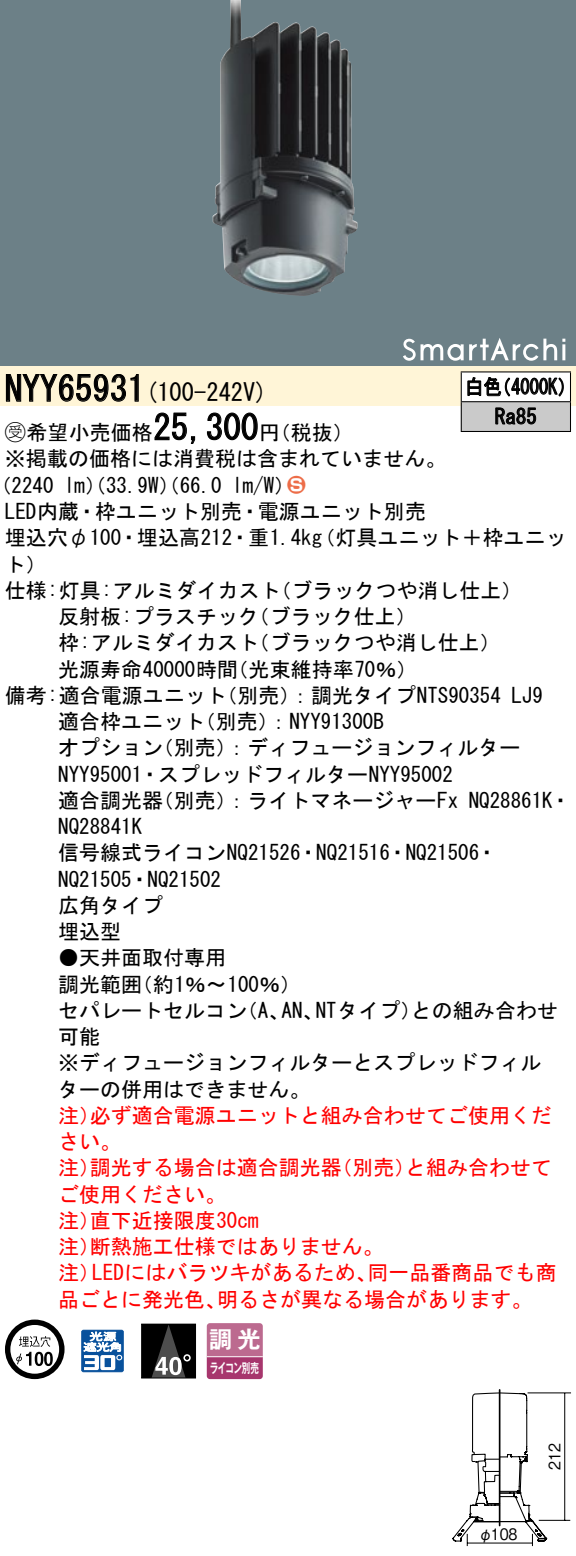
<style>
.page{position:relative;width:576px;height:1556px;background:#fff}
.page>*{position:absolute;margin:0;border:0;box-sizing:border-box;transform-origin:0 0}
.t1{font:35px "MS Gothic";color:#000}
.t2{font:24.5px "MS Gothic";color:#000}
.t3{font:23.1px "Gothic MB101 Pro De Bold 90 pv RKSJ H";color:#fff}
.t4{font:21px/26.2px "MS Gothic";color:#000}
.t5{font:21px/26.2px "MS Gothic";color:#f00}
.t6{font:21px/29.8px "MS Gothic";color:#000;scale:.88 1}
.t7{font:21px "Ford Classification 1";color:#ed6d48}
.t8{font:15.75px "Gothic BBB Pro Medium 90 pv RKSJ H";color:#000;scale:.9 1}
.t9{font:13.3px "Gothic MB101 Pro De Bold 90 pv RKSJ H";letter-spacing:-.05em;color:#fff;scale:.65 1}
.s1{font-family:"Ford Classification 1"}
.s2{color:#fff}
</style>
<div class="page">
<div style="left:0;top:0;width:575px;height:337px;background:#6c8087"></div>
<img style="left:212px;top:0;width:145px;height:296px">
<div style="left:0;top:337px;width:575px;height:29px;background:#6c8087"></div>
<svg style="left:403px;top:338px;width:60px;height:23px"></svg>
<svg style="left:469px;top:338px;width:96px;height:23px"></svg>
<div style="left:0;top:366px;width:575px;height:40px;background:#fff5d7"></div>
<svg style="left:6px;top:374px;width:133px;height:28px"></svg>
<svg style="left:154px;top:412px;width:42px;height:32px"></svg>
<svg style="left:207px;top:412px;width:51px;height:29px"></svg>
<svg style="left:5px;top:1319px;width:59px;height:60px"></svg>
<svg style="left:44px;top:1351px;width:9px;height:15px"></svg>
<svg style="left:81px;top:1329px;width:43px;height:43px"></svg>
<div style="left:141px;top:1324px;width:54px;height:54px;background:#000"></div>
<svg style="left:152px;top:1325px;width:37px;height:51px"></svg>
<div style="left:141px;top:1323px;width:55px;height:55px;border:1px solid #000"></div>
<svg style="left:206px;top:1323px;width:56px;height:56px;background:#b55984"></svg>
<hr style="left:207px;top:1356px;width:55px;height:1px;background:#fff">
<div style="left:461px;top:372px;width:109px;height:30px;background:#fff"></div>
<div style="left:461px;top:402px;width:109px;height:29px;background:#cacaca"></div>
<hr style="left:460px;top:371px;width:110px;height:1px;background:#000">
<hr style="left:569px;top:372px;width:2px;height:29px;background:#000">
<hr style="left:460px;top:401px;width:110px;height:1px;background:#000">
<svg style="left:460px;top:372px;width:1px;height:59px"></svg>
<hr style="left:569px;top:402px;width:2px;height:29px;background:#000">
<hr style="left:460px;top:431px;width:110px;height:1px;background:#000">
<svg style="left:467px;top:377px;width:96px;height:20px"></svg>
<svg style="left:495px;top:407px;width:41px;height:17px"></svg>
<hr style="left:498px;top:1390px;width:2px;height:135px;background:#000">
<svg style="left:452px;top:1391px;width:95px;height:155px"></svg>
<hr style="left:538px;top:1519px;width:32px;height:2px;background:#000">
<hr style="left:527px;top:1392px;width:43px;height:1px;background:#000">
<hr style="left:564px;top:1393px;width:1px;height:128px;background:#000">
<h1 class="t1" style="left:5px;top:371px;width:142px">NYY65931</h1>
<p class="t6" style="left:494px;top:372px;width:49px;text-indent:-30px">白色<br>Ra85</p>
<p class="t6" style="left:492px;top:372px;width:96px">（4000 (K</p>
<p class="t2" style="left:145px;top:380px;width:124px">(100-242 (V</p>
<h1 class="t1" style="left:153px;top:410px;width:106px">25,300</h1>
<p class="t4" style="left:5px;top:419px;width:442px"><span class="s1">B</span>希望小売価格<br>※掲載の価格には消費税は含まれていません。</p>
<p class="t7" style="left:287px;top:474px;width:19px">2<span class="s2">3</span></p>
<p class="t4" style="left:259px;top:419px;width:96px">（円税抜(</p>
<p class="t4" style="left:232px;top:472px;width:64px">l m (W/</p>
<p class="t4" style="left:-9px;top:472px;width:65px">（2240</p>
<p class="t4" style="left:5px;top:498px;width:422px">LED内蔵・枠ユニット別売・電源ユニット別売</p>
<p class="t4" style="left:314px;top:524px;width:253px">（灯具ユニット＋枠ユニッ</p>
<p class="t4" style="left:64px;top:472px;width:159px">lm）（33.9 ）（W 66.0</p>
<p class="t4" style="left:5px;top:524px;width:318px">埋込穴φ100・埋込高212・重1.4kg</p>
<p class="t4" style="left:5px;top:551px;width:43px">ト(</p>
<p class="t4" style="left:270px;top:577px;width:254px">（ブラックつや消し仕上(</p>
<p class="t4" style="left:248px;top:577px;width:169px;text-indent:-243px">仕様:灯具:アルミダイカスト<br>（ブラック仕上(</p>
<p class="t4" style="left:248px;top:603px;width:253px;text-indent:-190px">反射板:プラスチック<br>（ブラックつや消し仕上(</p>
<p class="t4" style="left:227px;top:629px;width:191px;text-indent:-169px">枠:アルミダイカスト<br>（光束維持率70％(</p>
<p class="t4" style="left:58px;top:656px;width:181px">光源寿命40000時間</p>
<p class="t4" style="left:216px;top:682px;width:286px">（別売：）調光タイプNTS90354</p>
<p class="t4" style="left:195px;top:682px;width:190px;text-indent:-190px">備考:適合電源ユニット<br>（別売：） NYY91300B</p>
<p class="t4" style="left:511px;top:682px;width:33px">LJ9</p>
<p class="t4" style="left:153px;top:708px;width:369px;text-indent:-94px">適合枠ユニット<br>（別売：）ディフュージョンフィルター</p>
<p class="t4" style="left:58px;top:734px;width:396px">オプション<br>NYY95001・スプレッドフィルターNYY95002</p>
<p class="t4" style="left:153px;top:787px;width:307px">（別売：）ライトマネージャーFx</p>
<p class="t4" style="left:58px;top:787px;width:441px">適合調光器<br>NQ28841K<br>信号線式ライコンNQ21526・NQ21516・NQ21506・<br>NQ21505・NQ21502<br>広角タイプ<br>埋込型</p>
<p class="t4" style="left:132px;top:944px;width:171px;text-indent:-73px">●天井面取付専用<br>（約1％〜100％(</p>
<p class="t4" style="left:468px;top:787px;width:104px">NQ28861 ・K</p>
<p class="t4" style="left:58px;top:971px;width:85px">調光範囲</p>
<p class="t4" style="left:315px;top:997px;width:107px">NTタイプ）</p>
<p class="t4" style="left:411px;top:997px;width:148px">との組み合わせ</p>
<p class="t4" style="left:58px;top:997px;width:484px">セパレートセルコン<br>可能<br>※ディフュージョンフィルターとスプレッドフィルターの併用はできません。</p>
<p class="t5" style="left:90px;top:1102px;width:463px">必ず適合電源ユニットと組み合わせてご使用くだ</p>
<p class="t4" style="left:237px;top:997px;width:54px">（、A</p>
<p class="t4" style="left:281px;top:997px;width:43px">AN、</p>
<p class="t5" style="left:58px;top:1102px;width:64px">注）さい。</p>
<p class="t5" style="left:90px;top:1154px;width:253px">調光する場合は適合調光器</p>
<p class="t5" style="left:331px;top:1154px;width:85px">（別売）</p>
<p class="t5" style="left:405px;top:1154px;width:148px">と組み合わせて</p>
<p class="t5" style="left:58px;top:1154px;width:43px">注）</p>
<p class="t5" style="left:58px;top:1181px;width:169px">ご使用ください。</p>
<p class="t5" style="left:90px;top:1207px;width:170px">直下近接限度30cm</p>
<p class="t5" style="left:90px;top:1207px;width:295px;text-indent:-32px">注）<br>断熱施工仕様ではありません。</p>
<p class="t5" style="left:58px;top:1233px;width:43px">注）</p>
<p class="t5" style="left:92px;top:1259px;width:286px">LEDにはバラツキがあるため、</p>
<p class="t5" style="left:367px;top:1259px;width:190px">同一品番商品でも商</p>
<p class="t5" style="left:58px;top:1259px;width:43px">注）</p>
<p class="t5" style="left:58px;top:1286px;width:169px">品ごとに発光色、</p>
<p class="t5" style="left:217px;top:1286px;width:317px">明るさが異なる場合があります。</p>
<p class="t3" style="left:209px;top:1320px;width:53px">調光</p>
<p class="t9" style="left:210px;top:1356px;width:77px">ライコン別売</p>
<p class="t8" style="left:478px;top:1521px;width:45px">φ108</p>
<p class="t8" style="left:541px;top:1470px;width:31px;rotate:-90deg">212</p>
</div>
